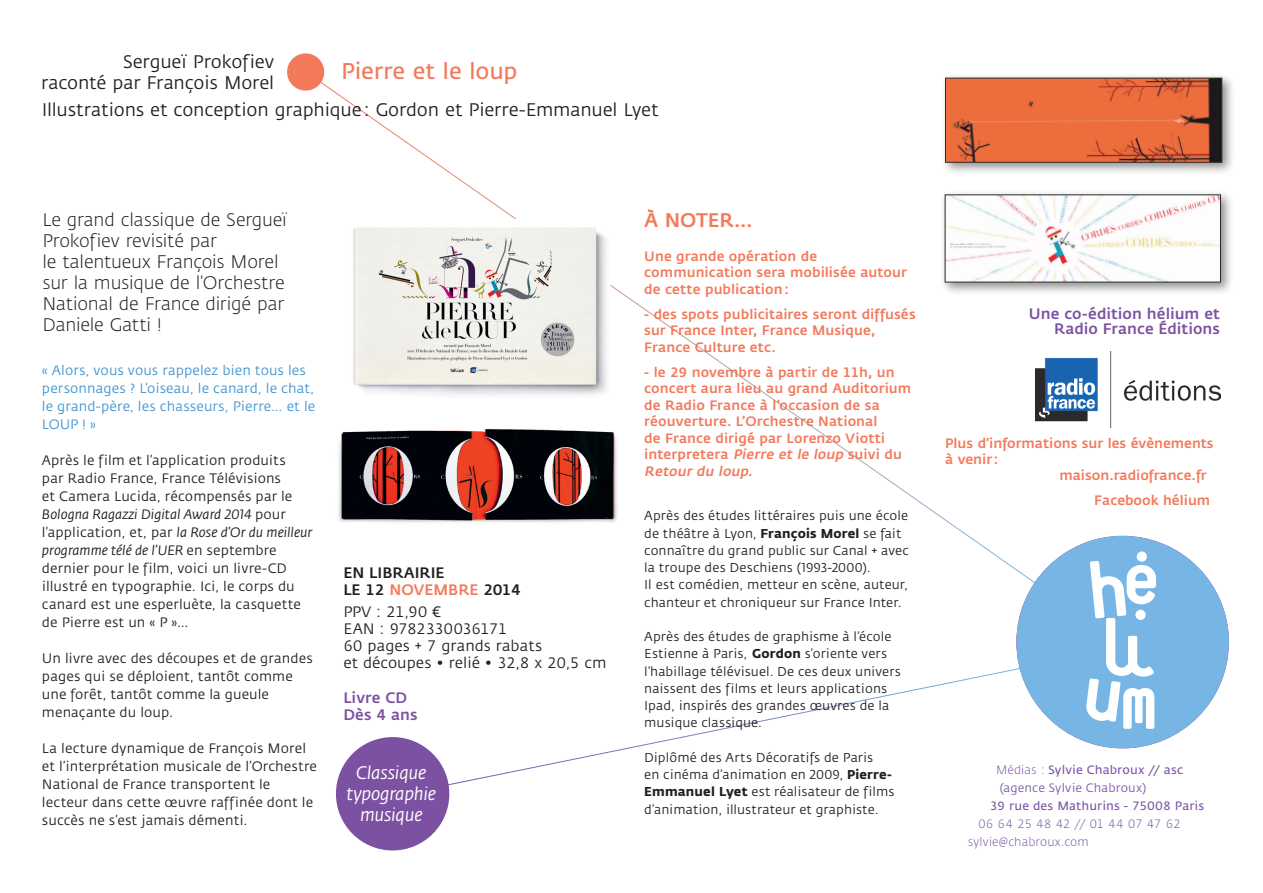
<style>
.page{position:relative;width:1263px;height:893px;background:#fff}
.page>*{position:absolute;margin:0;border:0;box-sizing:border-box;transform-origin:0 0}
.t1{font:22.5px "Fedra Sans Normal TF";letter-spacing:-.01em;color:#f3795b}
.t2{font:19.5px "Fedra Sans Medium TF";letter-spacing:-.01em;color:#f3795b}
.t3{font:18px/21px "Fedra Sans Light TF";letter-spacing:-.01em;color:#231f20}
.t4{font:18px/21px "Fedra Sans Book TF";letter-spacing:-.01em;color:#231f20;text-align:right}
.t5{font:italic 18px/21px "Fedra Sans";letter-spacing:-.015em;color:#fff;text-align:center}
.t6{font:15px/17.2px "Fedra Sans Book TF";letter-spacing:-.01em;color:#231f20}
.t7{font:15px/17.2px "Fedra Sans Medium TF";color:#7c51a1}
.t8{font:15px/17.2px "Fedra Sans Medium TF";color:#231f20}
.t9{font:13.5px/18px "Fedra Sans";letter-spacing:.005em;color:#231f20}
.t10{font:13.5px/16.5px "Fedra Sans Medium TF";letter-spacing:.005em;color:#f3795b}
.t11{font:13.5px/18px "Fedra Sans";letter-spacing:.005em;color:#4194d0}
.t12{font:12.75px/17.2px "Fedra Sans";letter-spacing:.01em;color:#231f20}
.t13{font:12px "Fedra Sans Normal TF";letter-spacing:.01em;color:#5b2e91}
.t14{font:12px/18px "Fedra Sans Light TF";letter-spacing:.005em;color:#5b2e91}
.t15{font:12px "Fedra Sans";letter-spacing:.01em;color:#5b2e91}
.s1{font-style:italic}
.s2{color:#f3795b}
.s3{font-family:"Fedra Sans Bold TF"}
.s4{font-family:"Fedra Sans Light TF"}
</style>
<div class="page">
<div style="left:287px;top:53px;width:37px;height:38px;background:#f3795b;border-radius:50%"></div>
<svg style="left:400px;top:668px;width:634px;height:129px"></svg>
<img style="left:353px;top:217px;width:258px;height:179px">
<div style="left:1016px;top:536px;width:213px;height:212px;background:#77b6e4;border-radius:50%"></div>
<svg style="left:1086px;top:561px;width:70px;height:168px"></svg>
<div style="left:1137px;top:551px;width:10px;height:11px;background:#fff;border-radius:50%"></div>
<div style="left:1135px;top:610px;width:11px;height:10px;background:#fff;border-radius:50%"></div>
<div style="left:336px;top:737px;width:113px;height:113px;background:#7c51a1;border-radius:50%"></div>
<div style="left:940px;top:190px;width:294px;height:106px;background:#231f20;opacity:.5"></div>
<img style="left:947px;top:196px;width:272px;height:84px">
<div style="left:940px;top:73px;width:296px;height:103px;background:#231f20;opacity:.5"></div>
<img style="left:947px;top:80px;width:273px;height:81px">
<div style="left:945px;top:78px;width:277px;height:85px;border:1px solid #2c2a2b"></div>
<img style="left:1035px;top:351px;width:186px;height:76px">
<img style="left:338px;top:429px;width:280px;height:94px">
<h3 class="t4" style="left:41px;top:51px;width:235px">Sergueï Prokofiev<br>raconté par François Morel</h3>
<h1 class="t1" style="left:341px;top:59px;width:178px">Pierre et le loup</h1>
<h3 class="t4" style="left:42px;top:99px;width:618px">Illustrations et conception graphique: Gordon et Pierre-Emmanuel Lyet</h3>
<h3 class="t3" style="left:43px;top:210px;width:246px">Le grand classique de Sergueï<br>Prokofiev revisité par<br>le talentueux François Morel sur la musique de l’Orchestre<br>National de France dirigé par<br>Daniele Gatti !</h3>
<p class="t11" style="left:42px;top:362px;width:275px">« Alors, vous vous rappelez bien tous les personnages ? L’oiseau, le canard, le chat, le grand-père, les chasseurs, Pierre... et le LOUP ! »</p>
<p class="t9" style="left:42px;top:452px;width:272px">Après le film et l’application produits<br>par Radio France, France Télévisions<br>et Camera Lucida, récompensés par le <span class="s1">Bologna Ragazzi Digital Award 2014</span> pour l’application, et, par <span class="s1">la Rose d’Or du meilleur programme télé de l’UER</span> en septembre dernier pour le film, voici un livre-CD illustré en typographie. Ici, le corps du canard est une esperluète, la casquette de Pierre est un « P »...</p>
<p class="t9" style="left:42px;top:650px;width:272px">Un livre avec des découpes et de grandes pages qui se déploient, tantôt comme une forêt, tantôt comme la gueule menaçante du loup.</p>
<p class="t9" style="left:42px;top:740px;width:277px">La lecture dynamique de François Morel et l’interprétation musicale de l’Orchestre National de France transportent le lecteur dans cette œuvre raffinée dont le succès ne s’est jamais démenti.</p>
<p class="t8" style="left:343px;top:564px;width:179px">EN LIBRAIRIE<br>LE 12 <span class="s2">NOVEMBRE</span> 2014</p>
<p class="t6" style="left:343px;top:603px;width:265px">PPV : 21,90 €<br>EAN : 9782330036171<br>60 pages + 7 grands rabats<br>et découpes • relié • 32,8 x 20,5 cm</p>
<p class="t7" style="left:343px;top:689px;width:76px">Livre CD<br>Dès 4 ans</p>
<h3 class="t5" style="left:346px;top:763px;width:91px">Classique typographie musique</h3>
<h2 class="t2" style="left:644px;top:209px;width:110px">À NOTER...</h2>
<p class="t10" style="left:644px;top:248px;width:264px">Une grande opération de communication sera mobilisée autour de cette publication:</p>
<p class="t10" style="left:644px;top:306px;width:273px">- des spots publicitaires seront diffusés sur France Inter, France Musique,<br>France Culture etc.</p>
<p class="t10" style="left:644px;top:364px;width:268px">- le 29 novembre à partir de 11h, un concert aura lieu au grand Auditorium de Radio France à l’occasion de sa réouverture. L’Orchestre National<br>de France dirigé par Lorenzo Viotti interpretera <span class="s1">Pierre et le loup</span> suivi du<br><span class="s1">Retour du loup</span>.</p>
<p class="t12" style="left:644px;top:508px;width:266px">Après des études littéraires puis une école de théâtre à Lyon, <span class="s3">François Morel</span> se fait connaître du grand public sur Canal + avec la troupe des Deschiens (1993-2000).<br>Il est comédien, metteur en scène, auteur, chanteur et chroniqueur sur France Inter.</p>
<p class="t12" style="left:644px;top:628px;width:258px">Après des études de graphisme à l’école Estienne à Paris, <span class="s3">Gordon</span> s’oriente vers l’habillage télévisuel. De ces deux univers naissent des films et leurs applications Ipad, inspirés des grandes œuvres de la musique classique.</p>
<p class="t12" style="left:644px;top:749px;width:252px">Diplômé des Arts Décoratifs de Paris<br>en cinéma d’animation en 2009, <span class="s3">Pierre-Emmanuel Lyet</span> est réalisateur de films d’animation, illustrateur et graphiste.</p>
<p class="t7" style="left:1029px;top:306px;width:192px;line-height:15px;text-align:right">Une co-édition hélium et<br>Radio France Éditions</p>
<p class="t10" style="left:945px;top:435px;width:270px">Plus d’informations sur les évènements à venir :</p>
<p class="t10" style="left:1094px;top:493px;width:118px">Facebook hélium</p>
<p class="t10" style="left:1059px;top:467px;width:149px">maison.radiofrance.fr</p>
<p class="t13" style="left:996px;top:763px;width:189px"><span class="s4">Médias :</span> Sylvie Chabroux // asc</p>
<p class="t15" style="left:1000px;top:781px;width:148px">(agence Sylvie Chabroux)</p>
<p class="t13" style="left:990px;top:799px;width:216px">39 rue des Mathurins - 75008 Paris</p>
<p class="t14" style="left:968px;top:815px;width:215px;text-indent:10px">06 64 25 48 42 // 01 44 07 47 62 sylvie@chabroux.com</p>
</div>
